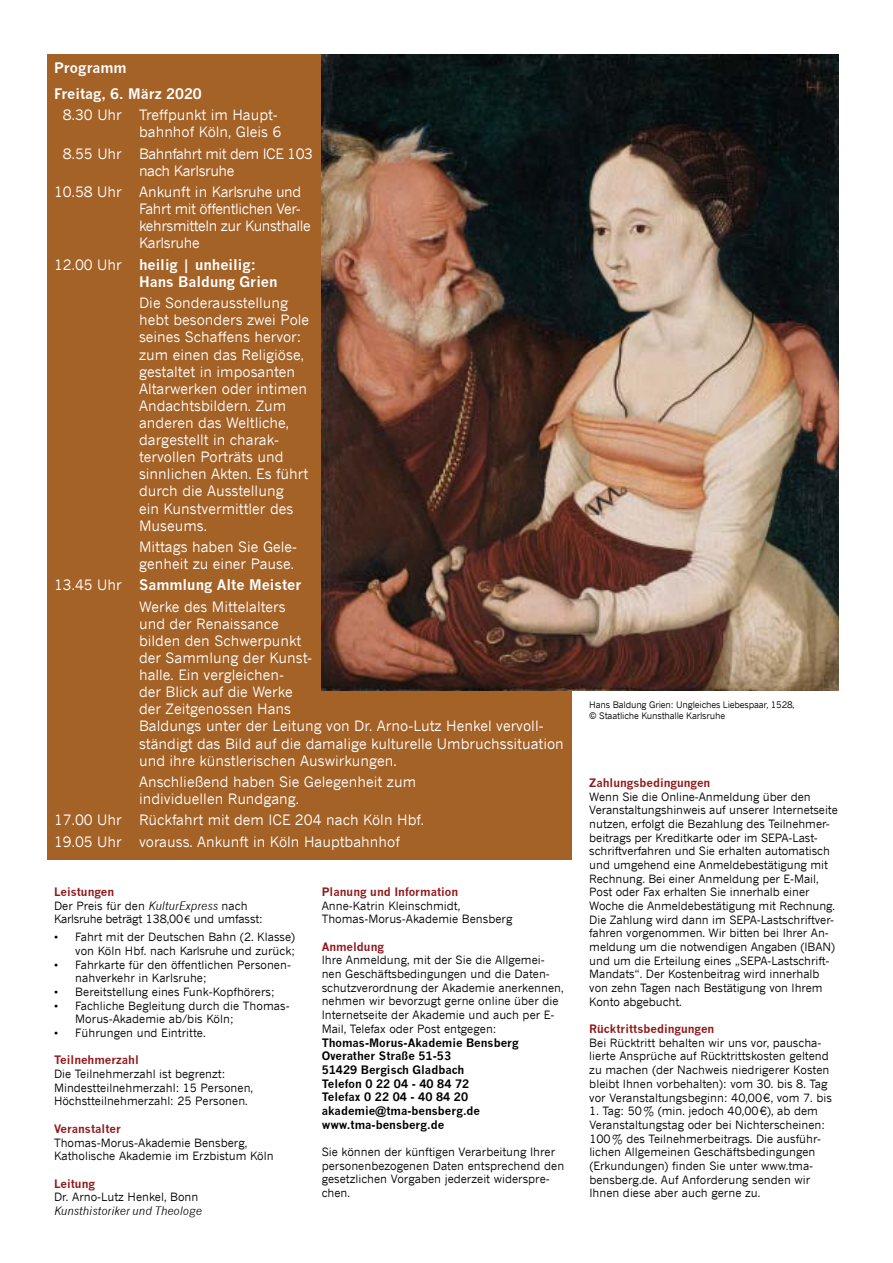
<style>
.page{position:relative;width:893px;height:1263px;background:#fff}
.page>*{position:absolute;margin:0;border:0;box-sizing:border-box;transform-origin:0 0}
.t1{font:14.25px/17.1px "News Gothic";color:#fff}
.t2{font:14.25px/17.1px "News Gothic";letter-spacing:-.03em;color:#fff;text-align:center}
.t3{font:700 14.25px/25.7px "News Gothic";color:#fff}
.t4{font:11.4px/13.6px "News Gothic";color:#000}
.t5{font:700 11.4px/13.6px "News Gothic";color:#000}
.t6{font:700 11.4px "News Gothic";color:#90181b}
.t7{font:italic 11.4px "News Gothic";color:#000}
.t8{font:9px/10.8px "News Gothic";letter-spacing:-.02em;color:#000}
.s1{font-weight:400}
.s2{font-weight:700}
.s3{font-weight:700;color:#90181b}
.s4{font-style:italic}
.s5{font-family:"Myriad Pro"}
</style>
<div class="page">
<div style="left:47px;top:54px;width:524px;height:805px;background:#a56227"></div>
<img style="left:322px;top:54px;width:517px;height:636px">
<p class="t3" style="left:54px;top:55px;width:149px">Programm<br>Freitag, 6. März 2020</p>
<p class="t1" style="left:63px;top:106px;width:220px;text-align:right">8.30 Uhr Treffpunkt im Haupt&shy;bahnhof Köln, Gleis 6</p>
<p class="t2" style="left:63px;top:145px;width:252px">8.55 Uhr Bahnfahrt mit dem ICE 103 nach Karlsruhe</p>
<p class="t2" style="left:139px;top:183px;width:173px;text-align:left;text-indent:-85px">10.58 Uhr Ankunft in Karlsruhe und<br>Fahrt mit öffentlichen Ver&shy;kehrsmitteln zur Kunsthalle<br>Karlsruhe</p>
<p class="t3" style="left:139px;top:256px;width:140px;line-height:17.1px;text-indent:-85px"><span class="s1">12.00 Uhr</span> heilig | unheilig:<br>Hans Baldung Grien</p>
<p class="t1" style="left:139px;top:294px;width:172px">Die Sonderausstellung hebt besonders zwei Pole seines Schaffens hervor: zum einen das Religiöse, gestaltet in imposanten<br>Altarwerken oder intimen<br>Andachtsbildern. Zum anderen das Weltliche, dargestellt in charak&shy;tervollen Porträts und sinnlichen Akten. Es führt durch die Ausstellung<br>ein Kunstvermittler des<br>Museums.</p>
<p class="t1" style="left:139px;top:538px;width:160px">Mittags haben Sie Gele&shy;genheit zu einer Pause.</p>
<p class="t1" style="left:139px;top:574px;width:164px;line-height:21.3px;text-indent:-85px">13.45 Uhr <span class="s2">Sammlung Alte Meister<br></span>Werke des Mittelalters</p>
<p class="t1" style="left:139px;top:615px;width:426px">und der Renaissance<br>bilden den Schwerpunkt<br>der Sammlung der Kunst-<br>halle. Ein vergleichen-<br>der Blick auf die Werke<br>der Zeitgenossen Hans<br>Baldungs unter der Leitung von Dr. Arno-Lutz Henkel vervoll&shy;ständigt das Bild auf die damalige kulturelle Umbruchssituation und ihre künstlerischen Auswirkungen.</p>
<p class="t1" style="left:139px;top:773px;width:279px">Anschließend haben Sie Gelegenheit zum individuellen Rundgang.</p>
<p class="t1" style="left:54px;top:809px;width:372px;line-height:21.3px">17.00 Uhr Rückfahrt mit dem ICE 204 nach Köln Hbf.<br>19.05 Uhr vorauss. Ankunft in Köln Hauptbahnhof</p>
<p class="t4" style="left:54px;top:885px;width:210px"><span class="s3">Leistungen<br></span>Der Preis für den <span class="s4">KulturExpress</span> nach<br>Karlsruhe beträgt 138,00<span class="s5">€</span> und umfasst:</p>
<p class="t4" style="left:54px;top:930px;width:243px;text-align:right">• Fahrt mit der Deutschen Bahn (2. Klasse) von Köln Hbf. nach Karlsruhe und zurück;</p>
<p class="t4" style="left:75px;top:957px;width:217px;text-indent:-21px">• Fahrkarte für den öffentlichen Personen&shy;nahverkehr in Karlsruhe;</p>
<p class="t4" style="left:54px;top:985px;width:222px">• Bereitstellung eines Funk-Kopfhörers;</p>
<p class="t4" style="left:75px;top:998px;width:216px;text-indent:-21px">• Fachliche Begleitung durch die Thomas-<br>Morus-Akademie ab/bis Köln;</p>
<p class="t4" style="left:54px;top:1026px;width:153px">• Führungen und Eintritte.</p>
<p class="t6" style="left:54px;top:1053px;width:86px">Teilnehmerzahl</p>
<p class="t4" style="left:54px;top:1067px;width:201px">Die Teilnehmerzahl ist begrenzt:<br>Mindestteilnehmerzahl: 15 Personen,<br>Höchstteilnehmerzahl: 25 Personen.</p>
<p class="t6" style="left:54px;top:1122px;width:68px">Veranstalter</p>
<p class="t4" style="left:54px;top:1135px;width:221px">Thomas-Morus-Akademie Bensberg,<br>Katholische Akademie im Erzbistum Köln</p>
<p class="t6" style="left:54px;top:1176px;width:42px">Leitung</p>
<p class="t4" style="left:54px;top:1190px;width:146px">Dr. Arno-Lutz Henkel, Bonn</p>
<p class="t7" style="left:54px;top:1204px;width:149px">Kunsthistoriker und Theologe</p>
<p class="t6" style="left:322px;top:885px;width:138px">Planung und Information</p>
<p class="t4" style="left:322px;top:898px;width:192px">Anne-Katrin Kleinschmidt,<br>Thomas-Morus-Akademie Bensberg</p>
<p class="t6" style="left:322px;top:939px;width:64px">Anmeldung</p>
<p class="t4" style="left:322px;top:953px;width:243px">Ihre Anmeldung, mit der Sie die Allgemei&shy;nen Geschäftsbedingungen und die Daten&shy;schutzverordnung der Akademie anerkennen, nehmen wir bevorzugt gerne online über die Internetseite der Akademie und auch per E-Mail, Telefax oder Post entgegen:</p>
<p class="t5" style="left:322px;top:1035px;width:198px">Thomas-Morus-Akademie Bensberg<br>Overather Straße 51-53<br>51429 Bergisch Gladbach<br>Telefon 0 22 04 - 40 84 72<br>Telefax 0 22 04 - 40 84 20 akademie@tma-bensberg.de www.tma-bensberg.de</p>
<p class="t4" style="left:322px;top:1145px;width:244px">Sie können der künftigen Verarbeitung Ihrer personenbezogenen Daten entsprechend den gesetzlichen Vorgaben jederzeit widerspre&shy;chen.</p>
<p class="t8" style="left:589px;top:699px;width:207px">Hans Baldung Grien: Ungleiches Liebespaar, 1528, © Staatliche Kunsthalle Karlsruhe</p>
<p class="t6" style="left:589px;top:776px;width:123px">Zahlungsbedingungen</p>
<p class="t4" style="left:589px;top:789px;width:250px">Wenn Sie die Online-Anmeldung über den Veranstaltungshinweis auf unserer Internetseite nutzen, erfolgt die Bezahlung des Teilnehmer&shy;beitrags per Kreditkarte oder im SEPA-Last&shy;schriftverfahren und Sie erhalten automatisch und umgehend eine Anmeldebestätigung mit Rechnung. Bei einer Anmeldung per E-Mail, Post oder Fax erhalten Sie innerhalb einer Woche die Anmeldebestätigung mit Rechnung.<br>Die Zahlung wird dann im SEPA-Lastschriftver&shy;fahren vorgenommen. Wir bitten bei Ihrer An&shy;meldung um die notwendigen Angaben (IBAN) und um die Erteilung eines „SEPA-Lastschrift-Mandats“. Der Kostenbeitrag wird innerhalb von zehn Tagen nach Bestätigung von Ihrem Konto abgebucht.</p>
<p class="t6" style="left:589px;top:1022px;width:126px">Rücktrittsbedingungen</p>
<p class="t4" style="left:589px;top:1036px;width:244px">Bei Rücktritt behalten wir uns vor, pauscha&shy;lierte Ansprüche auf Rücktrittskosten geltend zu machen (der Nachweis niedrigerer Kosten bleibt Ihnen vorbehalten): vom 30. bis 8. Tag vor Veranstaltungsbeginn: 40,00€, vom 7. bis</p>
<p class="t4" style="left:589px;top:1104px;width:237px">1. Tag: 50% (min. jedoch 40,00€), ab dem Veranstaltungstag oder bei Nichterscheinen:<br>100% des Teilnehmerbeitrags. Die ausführ&shy;lichen Allgemeinen Geschäftsbedingungen (Erkundungen) finden Sie unter www.tma&shy;bensberg.de. Auf Anforderung senden wir Ihnen diese aber auch gerne zu.</p>
</div>
